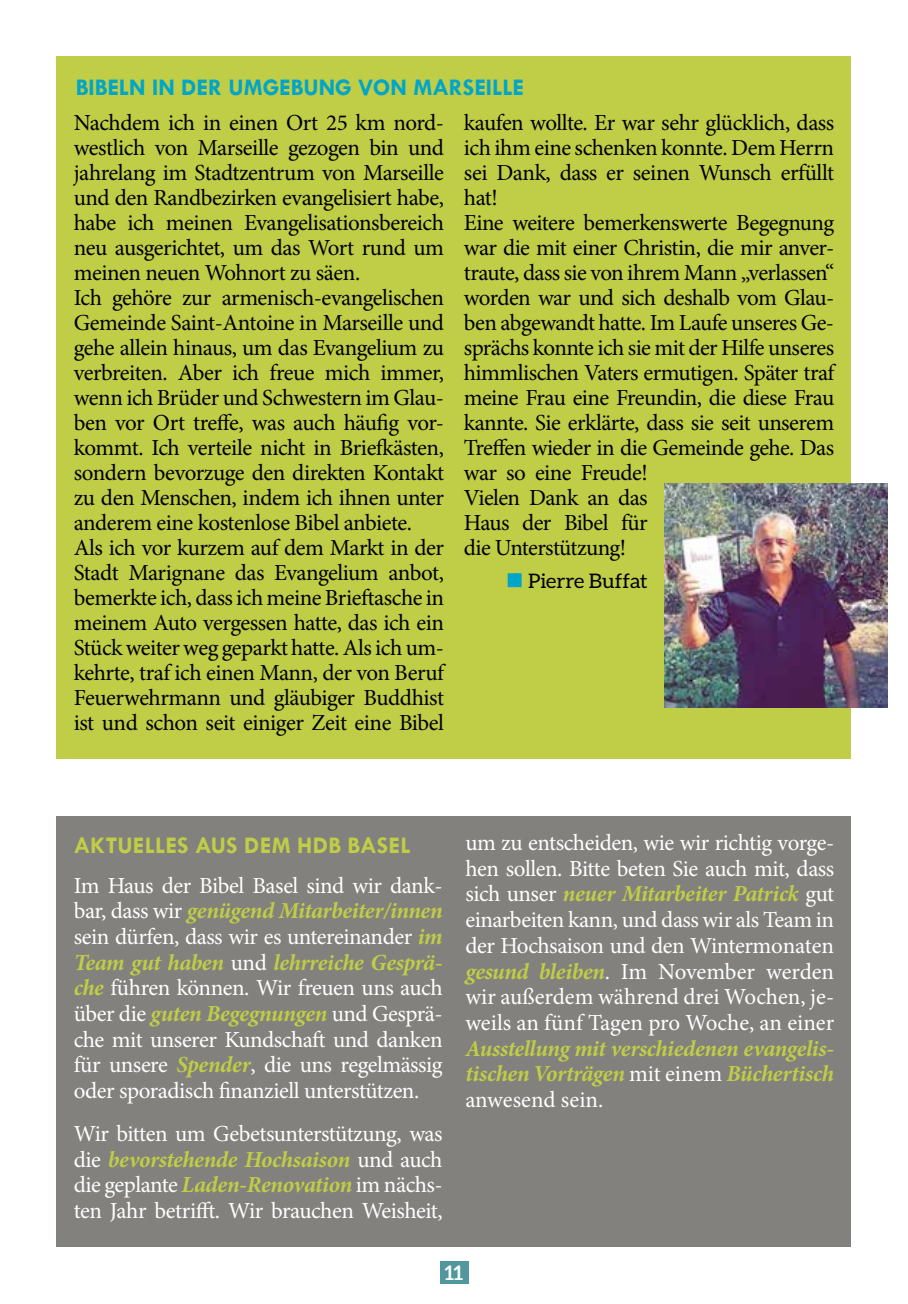
<style>
.page{position:relative;width:908px;height:1304px;background:#fff}
.page>*{position:absolute;margin:0;border:0;box-sizing:border-box;transform-origin:0 0}
.t1{font:700 24px "Tw Cen";color:#00a5c9}
.t2{font:700 24px "Tw Cen";letter-spacing:.015em;color:#c0cd46}
.t3{font:23px/25px "Minion Pro";letter-spacing:-.025em;color:#000}
.t4{font:23px/25.6px "Minion Pro";letter-spacing:-.02em;color:#fff;text-align:justify}
.t5{font:italic 700 23px/25.6px "Minion Pro";letter-spacing:-.015em;color:#c0cd46;text-align:justify}
.t6{font:20px "Aleo";letter-spacing:-.005em;color:#000;scale:1.04 1}
.t7{font:700 20px "Aleo";color:#fff}
.s1{color:#00a5c9}
.s2{font-weight:700;font-style:italic;color:#c0cd46}
.s3{font-weight:400;font-style:normal;color:#fff}
</style>
<div class="page">
<div style="left:440px;top:1261px;width:28px;height:23px;background:#52979d"></div>
<div style="left:57px;top:57px;width:793px;height:702px;background:#c0cd46"></div>
<img style="left:664px;top:483px;width:222px;height:225px">
<div style="left:57px;top:816px;width:793px;height:431px;background:#82817d"></div>
<p class="t1" style="left:76px;top:73px;width:449px">BIBELN IN DER UMGEBUNG VON MARSEILLE</p>
<p class="t3" style="left:74px;top:110px;width:371px">Nachdem ich in einen Ort 25 km nord&shy;westlich von Marseille gezogen bin und jahrelang im Stadtzentrum von Marseille und den Randbezirken evangelisiert habe, habe ich meinen Evangelisationsbereich neu ausgerichtet, um das Wort rund um meinen neuen Wohnort zu säen.<br>Ich gehöre zur armenisch-evangelischen Gemeinde Saint-Antoine in Marseille und gehe allein hinaus, um das Evangelium zu verbreiten. Aber ich freue mich immer, wenn ich Brüder und Schwestern im Glau&shy;ben vor Ort treffe, was auch häufig vor&shy;kommt. Ich verteile nicht in Briefkästen, sondern bevorzuge den direkten Kontakt zu den Menschen, indem ich ihnen unter anderem eine kostenlose Bibel anbiete.<br>Als ich vor kurzem auf dem Markt in der Stadt Marignane das Evangelium anbot, bemerkte ich, dass ich meine Brieftasche in meinem Auto vergessen hatte, das ich ein Stück weiter weg geparkt hatte. Als ich um&shy;kehrte, traf ich einen Mann, der von Beruf Feuerwehrmann und gläubiger Buddhist ist und schon seit einiger Zeit eine Bibel</p>
<p class="t3" style="left:463px;top:110px;width:371px">kaufen wollte. Er war sehr glücklich, dass ich ihm eine schenken konnte. Dem Herrn sei Dank, dass er seinen Wunsch erfüllt hat!<br>Eine weitere bemerkenswerte Begegnung war die mit einer Christin, die mir anver&shy;traute, dass sie von ihrem Mann „verlassen“ worden war und sich deshalb vom Glau&shy;ben abgewandt hatte. Im Laufe unseres Ge&shy;sprächs konnte ich sie mit der Hilfe unseres himmlischen Vaters ermutigen. Später traf meine Frau eine Freundin, die diese Frau kannte. Sie erklärte, dass sie seit unserem Treffen wieder in die Gemeinde gehe. Das war so eine Freude!<br>Vielen Dank an das<br>Haus der Bibel für<br>die Unterstützung!</p>
<p class="t6" style="left:505px;top:569px;width:138px"><span class="s1">■</span> Pierre Buffat</p>
<p class="t2" style="left:74px;top:831px;width:338px">AKTUELLES AUS DEM HDB BASEL</p>
<p class="t4" style="left:74px;top:873px;width:370px">Im Haus der Bibel Basel sind wir dank&shy;bar, dass wir <span class="s2">genügend Mitarbeiter/innen </span>sein dürfen, dass wir es untereinander <span class="s2">im Team gut haben</span> und <span class="s2">lehrreiche Gesprä&shy;che</span> führen können. Wir freuen uns auch über die <span class="s2">guten Begegnungen</span> und Gesprä&shy;che mit unserer Kundschaft und danken für unsere <span class="s2">Spender</span>, die uns regelmässig oder sporadisch finanziell unterstützen.</p>
<p class="t4" style="left:74px;top:1121px;width:370px">Wir bitten um Gebetsunterstützung, was die <span class="s2">bevorstehende Hochsaison</span> und auch die geplante <span class="s2">Laden-Renovation</span> im nächs&shy;ten Jahr betrifft. Wir brauchen Weisheit,</p>
<p class="t4" style="left:465px;top:830px;width:370px">um zu entscheiden, wie wir richtig vorge&shy;hen sollen. Bitte beten Sie auch mit, dass sich unser <span class="s2">neuer Mitarbeiter Patrick</span> gut einarbeiten kann, und dass wir als Team in der Hochsaison und den Wintermonaten <span class="s2">gesund bleiben</span>. Im November werden wir außerdem während drei Wochen, je&shy;weils an fünf Tagen pro Woche, an einer</p>
<p class="t5" style="left:465px;top:1035px;width:370px">Ausstellung mit verschiedenen evangelis&shy;tischen Vorträgen <span class="s3">mit einem</span> Büchertisch <span class="s3">anwesend sein.</span></p>
<p class="t7" style="left:444px;top:1261px;width:20px">11</p>
</div>
